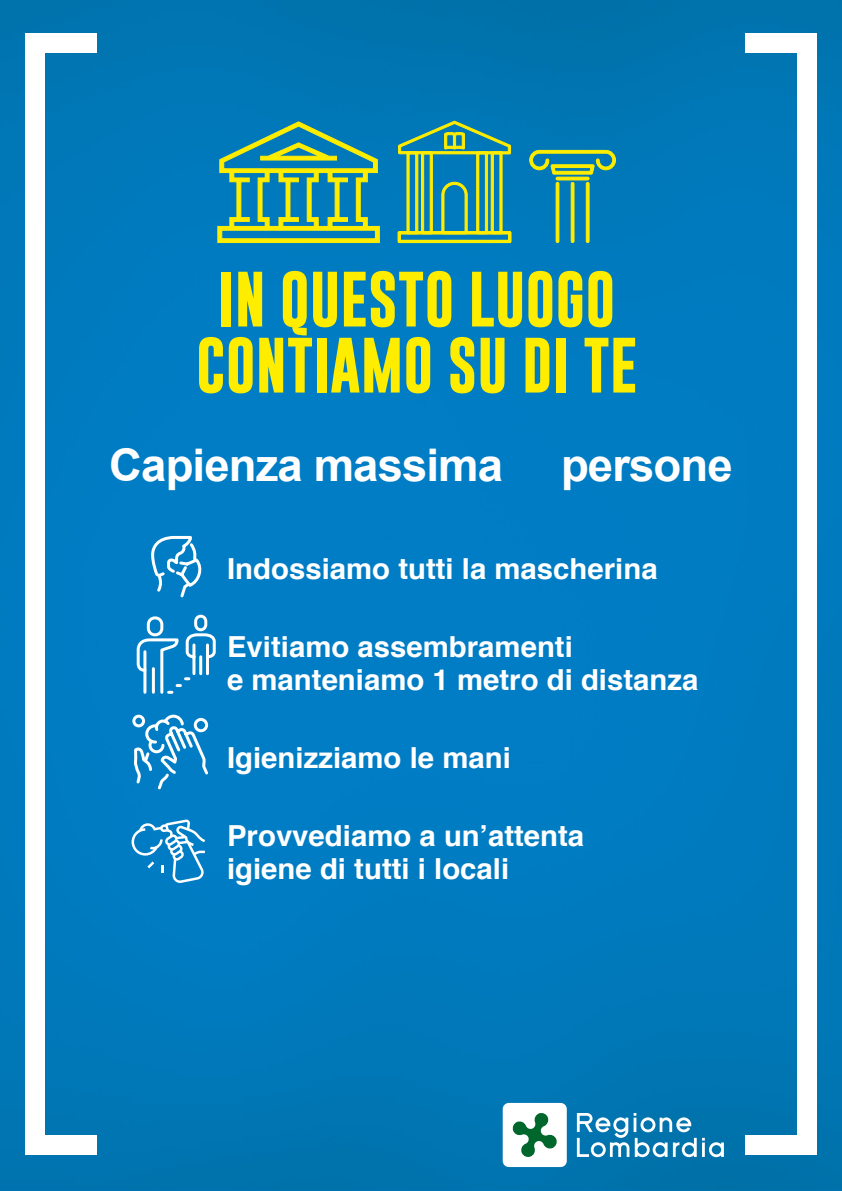
<style>
.page{position:relative;width:842px;height:1191px;background:#fff}
.page>*{position:absolute;margin:0;border:0;box-sizing:border-box;transform-origin:0 0}
.t1{font:700 56px/66px "Gobold";color:#ffed00;text-align:center}
.t2{font:700 45px "Arial";letter-spacing:-.02em;color:#fff}
.t3{font:700 29px/33px "Helvetica";color:#fff}
</style>
<div class="page">
<img style="left:0;top:0;width:842px;height:1191px">
<svg style="left:577px;top:1113px;width:147px;height:44px"></svg>
<svg style="left:503px;top:1103px;width:64px;height:64px"></svg>
<div style="left:25px;top:33px;width:20px;height:1122px;background:#fff"></div>
<div style="left:25px;top:1135px;width:71px;height:20px;background:#fff"></div>
<div style="left:25px;top:33px;width:71px;height:20px;background:#fff"></div>
<div style="left:797px;top:33px;width:20px;height:1122px;background:#fff"></div>
<div style="left:745px;top:1135px;width:72px;height:20px;background:#fff"></div>
<div style="left:745px;top:33px;width:72px;height:20px;background:#fff"></div>
<svg style="left:150px;top:534px;width:53px;height:65px"></svg>
<svg style="left:131px;top:713px;width:80px;height:78px"></svg>
<svg style="left:135px;top:613px;width:82px;height:82px;background:#3397d0"></svg>
<svg style="left:132px;top:819px;width:73px;height:64px;background:#3698d0"></svg>
<svg style="left:217px;top:121px;width:163px;height:122px;background:#4e9c81"></svg>
<svg style="left:397px;top:120px;width:115px;height:123px;background:#4a9a83"></svg>
<div style="left:556px;top:182px;width:3px;height:61px;border:1px solid #ffed00"></div>
<div style="left:586px;top:182px;width:4px;height:61px;border:1px solid #ffed00"></div>
<div style="left:571px;top:182px;width:3px;height:61px;border:1px solid #ffed00"></div>
<svg style="left:529px;top:149px;width:87px;height:26px;background:#65a66d"></svg>
<div style="left:556px;top:177px;width:34px;height:3px;border:1px solid #ffed00"></div>
<h1 class="t1" style="left:196px;top:266px;width:443px">IN QUESTO LUOGO<br>CONTIAMO SU DI TE</h1>
<h2 class="t2" style="left:109px;top:436px;width:395px">Capienza massima</h2>
<h2 class="t2" style="left:561px;top:436px;width:173px">persone</h2>
<p class="t3" style="left:227px;top:552px;width:432px">Indossiamo tutti la mascherina</p>
<p class="t3" style="left:227px;top:630px;width:473px">Evitiamo assembramenti<br>e manteniamo 1 metro di distanza</p>
<p class="t3" style="left:227px;top:741px;width:285px">Igienizziamo le mani</p>
<p class="t3" style="left:227px;top:819px;width:359px">Provvediamo a un’attenta igiene di tutti i locali</p>
</div>
